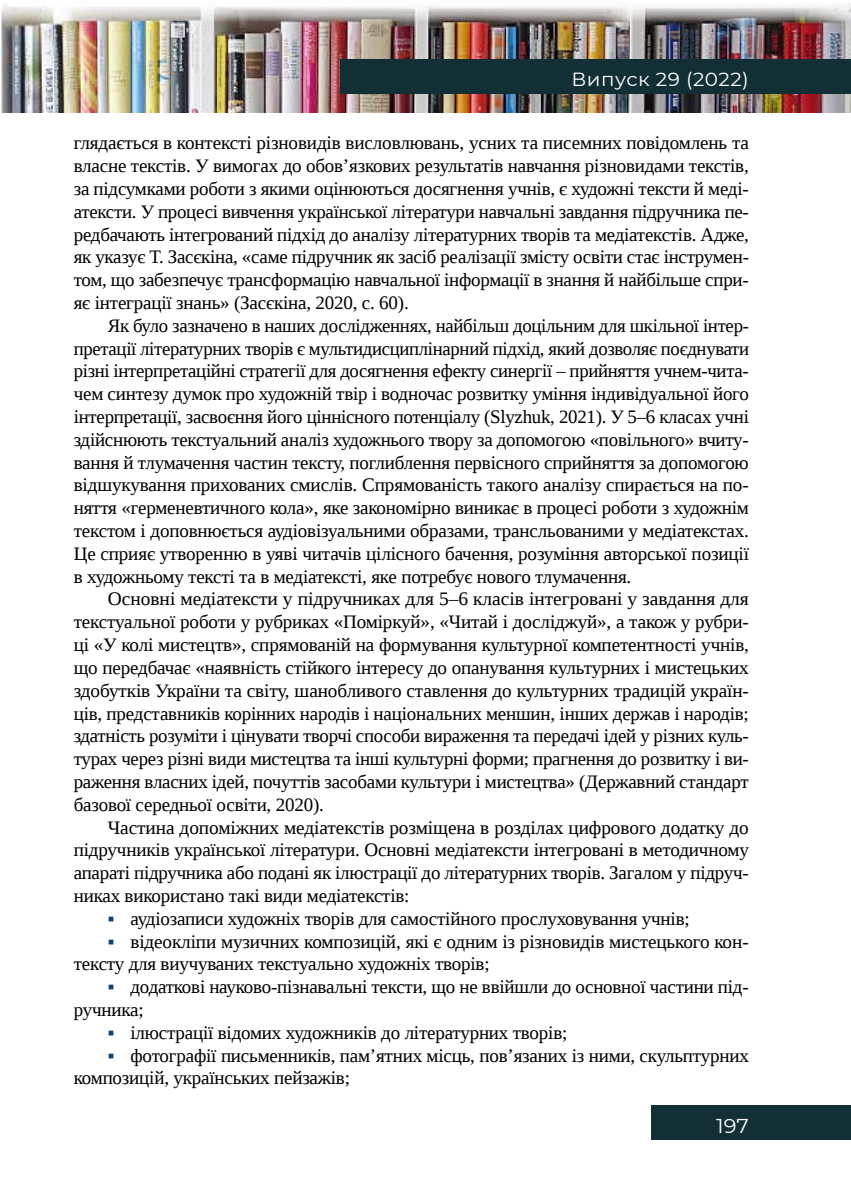
<style>
.page{position:relative;width:851px;height:1191px;background:#fff}
.page>*{position:absolute;margin:0;border:0;box-sizing:border-box;transform-origin:0 0}
.t1{font:20px "Montserrat";color:#fff;scale:1.05 1}
.t2{font:19px/22.8px "Liberation Serif";letter-spacing:-.01em;color:#000;text-align:justify}
.t3{font:19px "Montserrat";letter-spacing:.025em;color:#fff;scale:1.05 1}
.s1{color:#0f4372}
</style>
<div class="page">
<img style="left:1px;top:4px;width:849px;height:109px">
<div style="left:340px;top:60px;width:510px;height:34px;background:#122f35"></div>
<div style="left:651px;top:1106px;width:199px;height:34px;background:#122f35"></div>
<p class="t3" style="left:571px;top:66px;width:170px">Випуск 29 (2022)</p>
<p class="t2" style="left:74px;top:131px;width:676px">глядається в контексті різновидів висловлювань, усних та писемних повідомлень та власне текстів. У вимогах до обов’язкових результатів навчання різновидами текстів, за підсумками роботи з якими оцінюються досягнення учнів, є художні тексти й меді&shy;атексти. У процесі вивчення української літератури навчальні завдання підручника пе&shy;редбачають інтегрований підхід до аналізу літературних творів та медіатекстів. Адже, як указує Т. Засєкіна, «саме підручник як засіб реалізації змісту освіти стає інструмен&shy;том, що забезпечує трансформацію навчальної інформації в знання й найбільше спри&shy;яє інтеграції знань» (Засєкіна, 2020, с. 60).</p>
<p class="t2" style="left:74px;top:314px;width:676px;text-indent:34px">Як було зазначено в наших дослідженнях, найбільш доцільним для шкільної інтер&shy;претації літературних творів є мультидисциплінарний підхід, який дозволяє поєднувати різні інтерпретаційні стратегії для досягнення ефекту синергії – прийняття учнем-чита&shy;чем синтезу думок про художній твір і водночас розвитку уміння індивідуальної його інтерпретації, засвоєння його ціннісного потенціалу (Slyzhuk, 2021). У 5–6 класах учні здійснюють текстуальний аналіз художнього твору за допомогою «повільного» вчиту&shy;вання й тлумачення частин тексту, поглиблення первісного сприйняття за допомогою відшукування прихованих смислів. Спрямованість такого аналізу спирається на по&shy;няття «герменевтичного кола», яке закономірно виникає в процесі роботи з художнім текстом і доповнюється аудіовізуальними образами, трансльованими у медіатекстах.<br>Це сприяє утворенню в уяві читачів цілісного бачення, розуміння авторської позиції в художньому тексті та в медіатексті, яке потребує нового тлумачення.</p>
<p class="t2" style="left:74px;top:587px;width:676px;text-indent:34px">Основні медіатексти у підручниках для 5–6 класів інтегровані у завдання для текстуальної роботи у рубриках «Поміркуй», «Читай і досліджуй», а також у рубри&shy;ці «У колі мистецтв», спрямованій на формування культурної компетентності учнів, що передбачає «наявність стійкого інтересу до опанування культурних і мистецьких здобутків України та світу, шанобливого ставлення до культурних традицій україн&shy;ців, представників корінних народів і національних меншин, інших держав і народів; здатність розуміти і цінувати творчі способи вираження та передачі ідей у різних куль&shy;турах через різні види мистецтва та інші культурні форми; прагнення до розвитку і ви&shy;раження власних ідей, почуттів засобами культури і мистецтва» (Державний стандарт базової середньої освіти, 2020).</p>
<p class="t2" style="left:74px;top:815px;width:676px;text-indent:34px">Частина допоміжних медіатекстів розміщена в розділах цифрового додатку до підручників української літератури. Основні медіатексти інтегровані в методичному апараті підручника або подані як ілюстрації до літературних творів. Загалом у підруч&shy;никах використано такі види медіатекстів:</p>
<p class="t2" style="left:108px;top:907px;width:583px"><span class="s1">▪</span> аудіозаписи художніх творів для самостійного прослуховування учнів;</p>
<p class="t2" style="left:74px;top:929px;width:676px;text-indent:34px"><span class="s1">▪</span> відеокліпи музичних композицій, які є одним із різновидів мистецького кон&shy;тексту для виучуваних текстуально художніх творів;</p>
<p class="t2" style="left:74px;top:975px;width:676px;text-indent:34px"><span class="s1">▪</span> додаткові науково-пізнавальні тексти, що не ввійшли до основної частини під&shy;ручника;</p>
<p class="t2" style="left:108px;top:1021px;width:461px"><span class="s1">▪</span> ілюстрації відомих художників до літературних творів;</p>
<p class="t2" style="left:74px;top:1043px;width:676px;text-indent:34px"><span class="s1">▪</span> фотографії письменників, пам’ятних місць, пов’язаних із ними, скульптурних композицій, українських пейзажів;</p>
<p class="t1" style="left:716px;top:1111px;width:33px">197</p>
</div>
